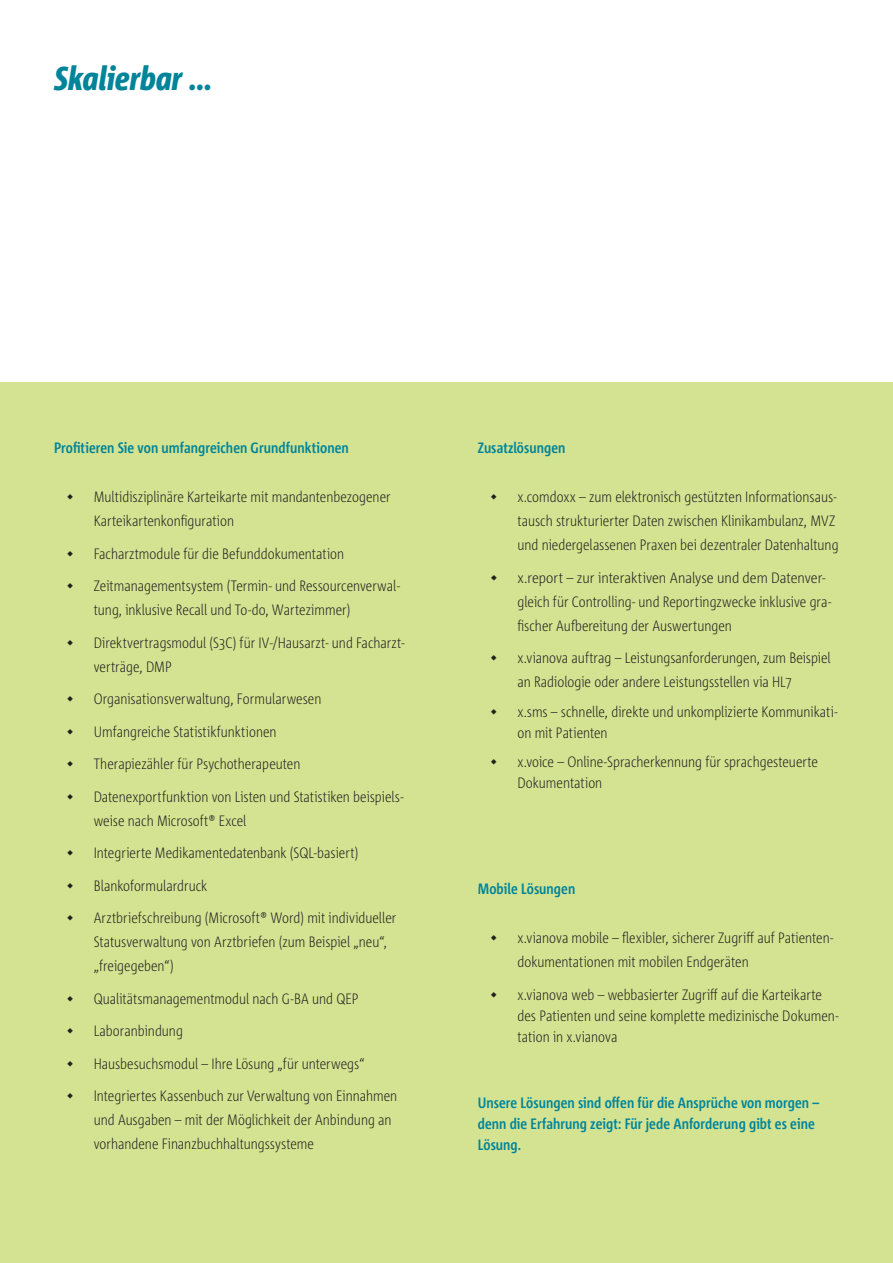
<style>
.page{position:relative;width:893px;height:1263px;background:#fff}
.page>*{position:absolute;margin:0;border:0;box-sizing:border-box;transform-origin:0 0}
.t1{font:italic 800 33px "Corpid E1 s Cd";color:#00849a}
.t2{font:300 15px/24px "Corpid E1 s Cd";color:#231f20}
.t3{font:700 15px/21px "Corpid E1 s Cd";letter-spacing:.005em;color:#00849a}
.t4{font:300 15px/24px "Corpid E1 s Cd";color:#231f20;scale:1.05 1}
.s1{font-weight:700}
</style>
<div class="page">
<div style="left:0;top:383px;width:893px;height:880px;background:#d4e391"></div>
<h1 class="t1" style="left:54px;top:58px;width:160px">Skalierbar ...</h1>
<p class="t3" style="left:54px;top:437px;width:296px">Profitieren Sie von umfangreichen Grundfunktionen</p>
<p class="t2" style="left:94px;top:485px;width:298px;text-indent:-27px"><span class="s1">◆</span> Multidisziplinäre Karteikarte mit mandantenbezogener<br>Karteikartenkonfiguration</p>
<p class="t2" style="left:67px;top:541px;width:279px"><span class="s1">◆</span> Facharztmodule für die Befunddokumentation</p>
<p class="t2" style="left:94px;top:574px;width:308px;text-indent:-27px"><span class="s1">◆</span> Zeitmanagementsystem (Termin- und Ressourcenverwal&shy;tung, inklusive Recall und To-do, Wartezimmer)</p>
<p class="t2" style="left:94px;top:630px;width:312px;text-indent:-27px"><span class="s1">◆</span> Direktvertragsmodul (S3C) für IV-/Hausarzt- und Facharzt&shy;verträge, DMP</p>
<p class="t2" style="left:67px;top:687px;width:256px"><span class="s1">◆</span> Organisationsverwaltung, Formularwesen</p>
<p class="t2" style="left:67px;top:719px;width:211px"><span class="s1">◆</span> Umfangreiche Statistikfunktionen</p>
<p class="t2" style="left:67px;top:752px;width:235px"><span class="s1">◆</span> Therapiezähler für Psychotherapeuten</p>
<p class="t2" style="left:94px;top:784px;width:311px;text-indent:-27px"><span class="s1">◆</span> Datenexportfunktion von Listen und Statistiken beispiels&shy;weise nach Microsoft® Excel</p>
<p class="t2" style="left:67px;top:841px;width:293px"><span class="s1">◆</span> Integrierte Medikamentedatenbank (SQL-basiert)</p>
<p class="t2" style="left:67px;top:873px;width:142px"><span class="s1">◆</span> Blankoformulardruck</p>
<p class="t2" style="left:94px;top:906px;width:304px;text-indent:-27px"><span class="s1">◆</span> Arztbriefschreibung (Microsoft® Word) mit individueller<br>Statusverwaltung von Arztbriefen (zum Beispiel „neu“, „freigegeben“)</p>
<p class="t2" style="left:67px;top:986px;width:293px"><span class="s1">◆</span> Qualitätsmanagementmodul nach G-BA und QEP</p>
<p class="t2" style="left:67px;top:1019px;width:118px"><span class="s1">◆</span> Laboranbindung</p>
<p class="t2" style="left:67px;top:1051px;width:299px"><span class="s1">◆</span> Hausbesuchsmodul – Ihre Lösung „für unterwegs“</p>
<p class="t2" style="left:94px;top:1084px;width:305px;text-indent:-27px"><span class="s1">◆</span> Integriertes Kassenbuch zur Verwaltung von Einnahmen und Ausgaben – mit der Möglichkeit der Anbindung an vorhandene Finanzbuchhaltungssysteme</p>
<p class="t3" style="left:478px;top:437px;width:89px">Zusatzlösungen</p>
<p class="t2" style="left:517px;top:485px;width:323px;text-indent:-27px"><span class="s1">◆</span> x.comdoxx – zum elektronisch gestützten Informationsaus&shy;tausch strukturierter Daten zwischen Klinikambulanz, MVZ und niedergelassenen Praxen bei dezentraler Datenhaltung</p>
<p class="t4" style="left:517px;top:565px;width:300px;text-indent:-27px"><span class="s1">◆</span> x.report – zur interaktiven Analyse und dem Datenver&shy;gleich für Controlling- und Reportingzwecke inklusive gra&shy;fischer Aufbereitung der Auswertungen</p>
<p class="t2" style="left:517px;top:646px;width:315px;text-indent:-27px"><span class="s1">◆</span> x.vianova auftrag – Leistungsanforderungen, zum Beispiel an Radiologie oder andere Leistungsstellen via HL7</p>
<p class="t2" style="left:517px;top:701px;width:322px;line-height:21px;text-indent:-27px"><span class="s1">◆</span> x.sms – schnelle, direkte und unkomplizierte Kommunikati&shy;on mit Patienten</p>
<p class="t2" style="left:517px;top:751px;width:302px;line-height:21px;text-indent:-27px"><span class="s1">◆</span> x.voice – Online-Spracherkennung für sprachgesteuerte<br>Dokumentation</p>
<p class="t3" style="left:478px;top:878px;width:99px">Mobile Lösungen</p>
<p class="t2" style="left:517px;top:926px;width:317px;text-indent:-27px"><span class="s1">◆</span> x.vianova mobile – flexibler, sicherer Zugriff auf Patienten&shy;dokumentationen mit mobilen Endgeräten</p>
<p class="t2" style="left:517px;top:984px;width:323px;line-height:21px;text-indent:-27px"><span class="s1">◆</span> x.vianova web – webbasierter Zugriff auf die Karteikarte des Patienten und seine komplette medizinische Dokumen&shy;tation in x.vianova</p>
<p class="t3" style="left:478px;top:1091px;width:343px">Unsere Lösungen sind offen für die Ansprüche von morgen – denn die Erfahrung zeigt: Für jede Anforderung gibt es eine<br>Lösung.</p>
</div>
